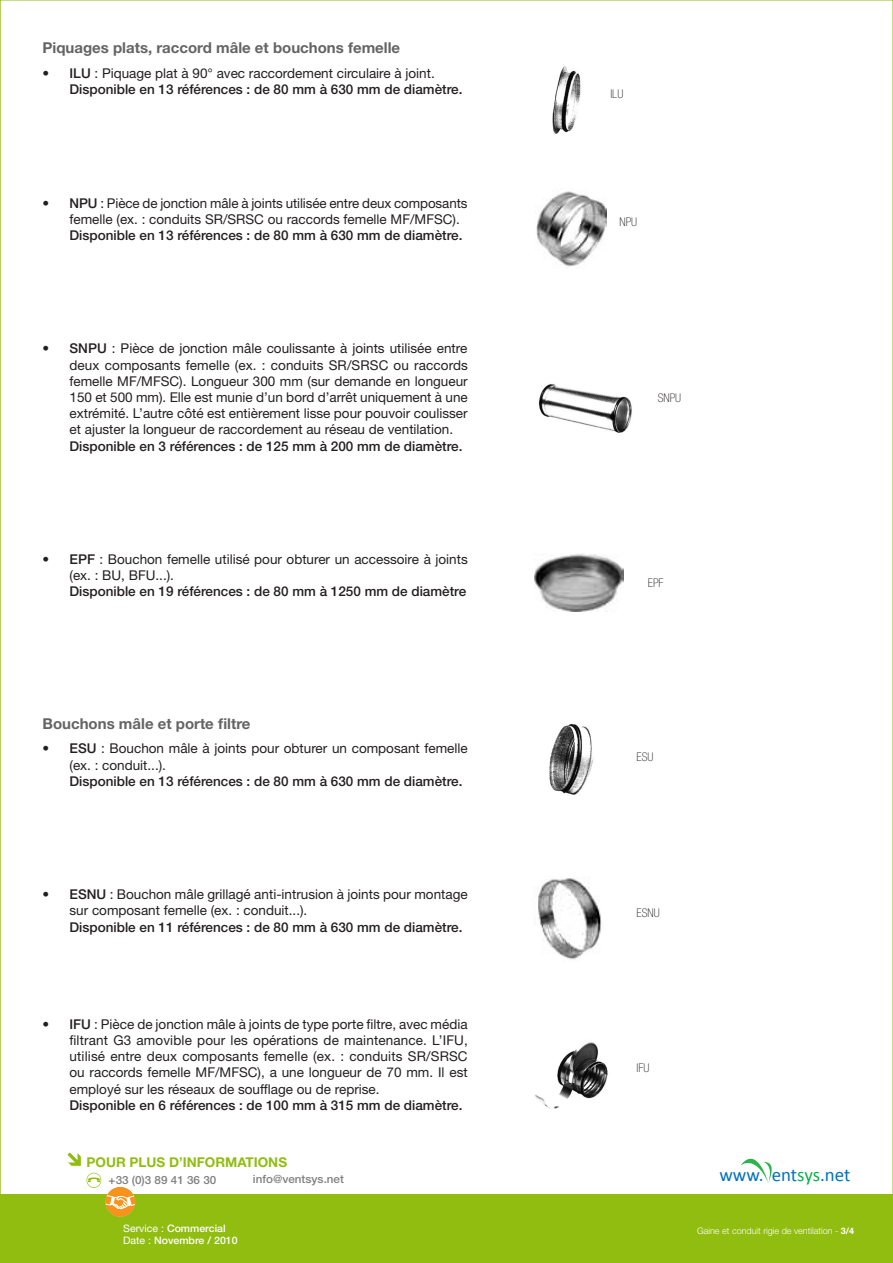
<style>
.page{position:relative;width:893px;height:1263px;background:#fff}
.page>*{position:absolute;margin:0;border:0;box-sizing:border-box;transform-origin:0 0}
.t1{font:18.9px "Calibri";color:#0072bc}
.titre_texte{font:700 15px "Helvetica Neue LT Std";color:#646464}
.Textes{font:13.5px/16.2px "Helvetica Neue LT Std";color:#231f20}
.Textes-2{font:500 13.5px "Helvetica Neue LT Std";color:#231f20}
.t2{font:700 13.5px "Helvetica Neue LT Std";color:#91bd10}
.Applications{font:100 condensed 12px "Helvetica Neue LT Std";color:#231f20}
.t3{font:500 11.4px "Helvetica Neue LT Std";color:#808080}
.t4{font:500 10.35px/11.7px "Helvetica Neue LT Std";color:#fff}
.t5{font:300 9px "Helvetica Neue LT Std";color:#fff}
.s1{font-weight:500}
.s2{font-weight:400}
.s3{color:#fff}
.s4{color:#0cae4c}
.s5{font-weight:700}
</style>
<div class="page">
<img style="left:536px;top:191px;width:71px;height:78px">
<img style="left:552px;top:66px;width:29px;height:68px">
<img style="left:539px;top:384px;width:93px;height:49px">
<img style="left:534px;top:554px;width:89px;height:58px">
<img style="left:538px;top:878px;width:63px;height:82px">
<img style="left:549px;top:723px;width:45px;height:72px">
<img style="left:535px;top:1042px;width:73px;height:67px">
<div style="left:0;top:1195px;width:893px;height:68px;background:#91bd10"></div>
<svg style="left:67px;top:1152px;width:15px;height:15px"></svg>
<svg style="left:87px;top:1173px;width:48px;height:44px"></svg>
<svg style="left:741px;top:1158px;width:31px;height:25px"></svg>
<p class="titre_texte" style="left:43px;top:39px;width:359px">Piquages plats, raccord mâle et bouchons femelle</p>
<p class="Textes" style="left:43px;top:65px;width:394px"><span class="s1">• ILU</span> : Piquage plat à 90° avec raccordement circulaire à joint.</p>
<p class="Textes-2" style="left:70px;top:81px;width:394px">Disponible en 13 références : de 80 mm à 630 mm de diamètre.</p>
<p class="Textes" style="left:70px;top:194px;width:399px;text-indent:-27px"><span class="s1">• NPU</span> : Pièce de jonction mâle à joints utilisée entre deux composants femelle (ex. : conduits SR/SRSC ou raccords femelle MF/MFSC).</p>
<p class="Textes-2" style="left:70px;top:227px;width:394px">Disponible en 13 références : de 80 mm à 630 mm de diamètre.</p>
<p class="Textes" style="left:70px;top:340px;width:400px;text-align:justify;text-indent:-27px"><span class="s1">• SNPU</span> : Pièce de jonction mâle coulissante à joints utilisée entre deux composants femelle (ex. : conduits SR/SRSC ou raccords femelle MF/MFSC). Longueur 300 mm (sur demande en longueur 150 et 500 mm). Elle est munie d’un bord d’arrêt uniquement à une extrémité. L’autre côté est entièrement lisse pour pouvoir coulisser et ajuster la longueur de raccordement au réseau de ventilation.</p>
<p class="Textes-2" style="left:70px;top:438px;width:394px">Disponible en 3 références : de 125 mm à 200 mm de diamètre.</p>
<p class="Textes" style="left:70px;top:551px;width:400px;text-indent:-27px"><span class="s1">• EPF</span> : Bouchon femelle utilisé pour obturer un accessoire à joints (ex. : BU, BFU...).</p>
<p class="Textes-2" style="left:70px;top:583px;width:398px">Disponible en 19 références : de 80 mm à 1250 mm de diamètre</p>
<p class="titre_texte" style="left:43px;top:714px;width:210px">Bouchons mâle et porte filtre</p>
<p class="Textes" style="left:70px;top:740px;width:400px;text-indent:-27px"><span class="s1">• ESU</span> : Bouchon mâle à joints pour obturer un composant femelle (ex. : conduit...).</p>
<p class="Textes-2" style="left:70px;top:773px;width:394px">Disponible en 13 références : de 80 mm à 630 mm de diamètre.</p>
<p class="Textes" style="left:70px;top:886px;width:400px;text-indent:-27px"><span class="s1">• ESNU</span> : Bouchon mâle grillagé anti-intrusion à joints pour montage sur composant femelle (ex. : conduit...).</p>
<p class="Textes-2" style="left:70px;top:919px;width:394px">Disponible en 11 références : de 80 mm à 630 mm de diamètre.</p>
<p class="Textes" style="left:70px;top:1016px;width:400px;text-align:justify;text-indent:-27px"><span class="s1">• IFU</span> : Pièce de jonction mâle à joints de type porte filtre, avec média filtrant G3 amovible pour les opérations de maintenance. L’IFU, utilisé entre deux composants femelle (ex. : conduits SR/SRSC ou raccords femelle MF/MFSC), a une longueur de 70 mm. Il est employé sur les réseaux de soufflage ou de reprise.</p>
<p class="Textes-2" style="left:70px;top:1097px;width:394px">Disponible en 6 références : de 100 mm à 315 mm de diamètre.</p>
<p class="t2" style="left:87px;top:1153px;width:202px">POUR PLUS D’INFORMATIONS</p>
<p class="t3" style="left:109px;top:1173px;width:109px">+33 (0)3 89 41 36 30</p>
<p class="t3" style="left:253px;top:1172px;width:93px">info@ventsys.net</p>
<p class="t4" style="left:123px;top:1222px;width:116px"><span class="s2">Service :</span> Commercial<br><span class="s2">Date :</span> Novembre / 2010</p>
<p class="Applications" style="left:610px;top:87px;width:15px">ILU</p>
<p class="Applications" style="left:619px;top:215px;width:19px">NPU</p>
<p class="Applications" style="left:658px;top:391px;width:25px">SNPU</p>
<p class="Applications" style="left:648px;top:576px;width:17px">EPF</p>
<p class="Applications" style="left:637px;top:750px;width:18px">ESU</p>
<p class="Applications" style="left:637px;top:906px;width:25px">ESNU</p>
<p class="Applications" style="left:637px;top:1061px;width:14px">IFU</p>
<h1 class="t1" style="left:719px;top:1163px;width:133px">www.<span class="s3">v</span>ent<span class="s4">sys</span>.net</h1>
<p class="t5" style="left:697px;top:1226px;width:159px">Gaine et conduit rigie de ventilation - <span class="s5">3/4</span></p>
</div>
